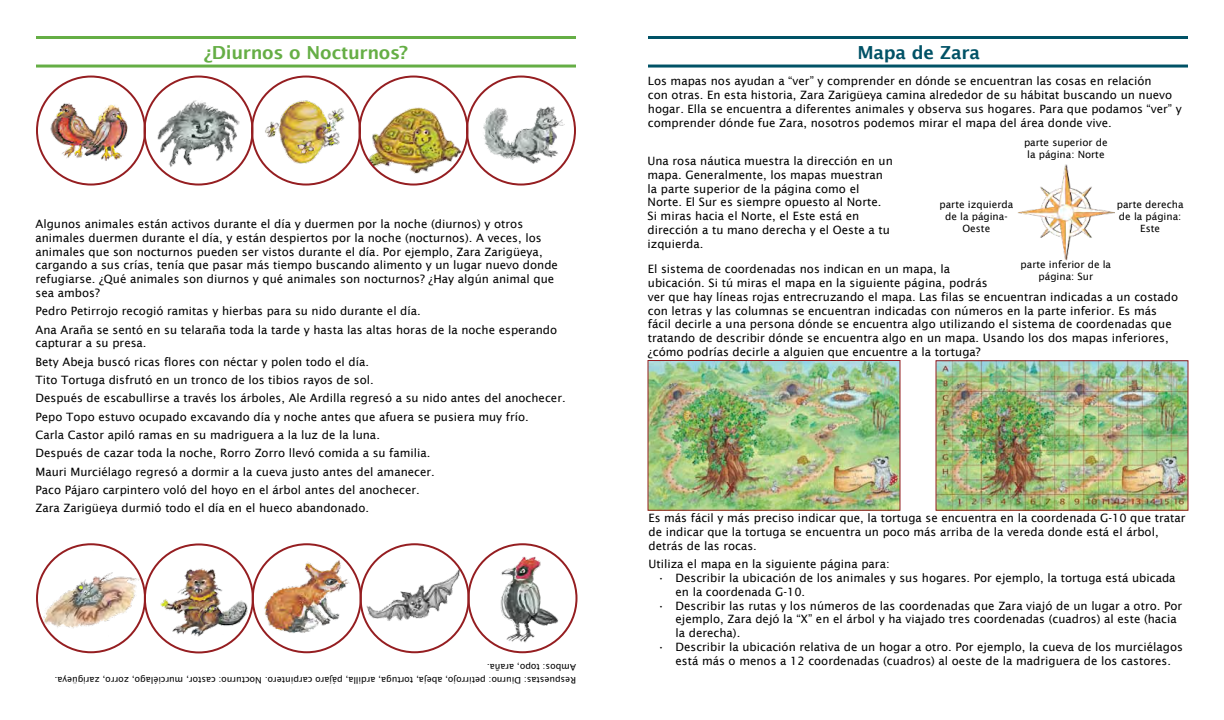
<style>
.page{position:relative;width:1224px;height:720px;background:#fff}
.page>*{position:absolute;margin:0;border:0;box-sizing:border-box;transform-origin:0 0}
.t1{font:600 18px "Lucida Sans";letter-spacing:-.015em;color:#65ae45}
.t2{font:600 18px "Lucida Sans";letter-spacing:-.015em;color:#005266}
.t3{font:11.5px/13.8px "Lucida Sans";color:#000}
.t4{font:10px/12px "Lucida Sans";color:#000;text-align:center}
.t5{font:9px/13.2px "Lucida Sans";color:#000}
</style>
<div class="page">
<img style="left:37px;top:77px;width:108px;height:108px;border-radius:54px">
<div style="left:36px;top:76px;width:110px;height:110px;border:2px solid #951e21;border-radius:50%"></div>
<img style="left:144px;top:77px;width:108px;height:108px;border-radius:54px">
<img style="left:252px;top:77px;width:108px;height:108px;border-radius:54px">
<img style="left:360px;top:77px;width:108px;height:108px;border-radius:54px">
<div style="left:358px;top:76px;width:110px;height:110px;border:2px solid #951e21;border-radius:50%"></div>
<img style="left:467px;top:77px;width:108px;height:108px;border-radius:54px">
<div style="left:466px;top:76px;width:110px;height:110px;border:2px solid #951e21;border-radius:50%"></div>
<img style="left:37px;top:544px;width:108px;height:108px;border-radius:54px">
<div style="left:36px;top:543px;width:110px;height:110px;border:2px solid #951e21;border-radius:50%"></div>
<img style="left:145px;top:544px;width:108px;height:108px;border-radius:54px">
<div style="left:144px;top:543px;width:110px;height:110px;border:2px solid #951e21;border-radius:50%"></div>
<img style="left:253px;top:544px;width:108px;height:108px;border-radius:54px">
<div style="left:252px;top:543px;width:110px;height:110px;border:2px solid #951e21;border-radius:50%"></div>
<img style="left:361px;top:544px;width:108px;height:108px;border-radius:54px">
<div style="left:360px;top:543px;width:110px;height:110px;border:2px solid #951e21;border-radius:50%"></div>
<img style="left:468px;top:544px;width:108px;height:108px;border-radius:54px">
<div style="left:468px;top:543px;width:110px;height:110px;border:2px solid #951e21;border-radius:50%"></div>
<img style="left:1017px;top:164px;width:98px;height:96px">
<img style="left:650px;top:362px;width:248px;height:147px">
<div style="left:648px;top:360px;width:252px;height:151px;border:1px solid #951e21"></div>
<img style="left:938px;top:362px;width:248px;height:147px">
<div style="left:936px;top:360px;width:252px;height:151px;border:1px solid #951e21"></div>
<hr style="left:648px;top:65px;width:540px;height:3px;background:#005266">
<hr style="left:648px;top:36px;width:540px;height:3px;background:#005266">
<hr style="left:36px;top:65px;width:540px;height:3px;background:#65ae45">
<hr style="left:36px;top:36px;width:540px;height:3px;background:#65ae45">
<h1 class="t1" style="left:204px;top:42px;width:206px">¿Diurnos o Nocturnos?</h1>
<h1 class="t2" style="left:857px;top:43px;width:124px">Mapa de Zara</h1>
<p class="t3" style="left:36px;top:217px;width:524px">Algunos animales están activos durante el día y duermen por la noche (diurnos) y otros animales duermen durante el día, y están despiertos por la noche (nocturnos). A veces, los animales que son nocturnos pueden ser vistos durante el día. Por ejemplo, Zara Zarigüeya, cargando a sus crías, tenía que pasar más tiempo buscando alimento y un lugar nuevo donde refugiarse. ¿Qué animales son diurnos y qué animales son nocturnos? ¿Hay algún animal que sea ambos?</p>
<p class="t3" style="left:36px;top:302px;width:523px;line-height:18.3px">Pedro Petirrojo recogió ramitas y hierbas para su nido durante el día.<br>Ana Araña se sentó en su telaraña toda la tarde y hasta las altas horas de la noche esperando</p>
<p class="t3" style="left:36px;top:334px;width:532px;line-height:18.3px">capturar a su presa.<br>Bety Abeja buscó ricas flores con néctar y polen todo el día.<br>Tito Tortuga disfrutó en un tronco de los tibios rayos de sol.<br>Después de escabullirse a través los árboles, Ale Ardilla regresó a su nido antes del anochecer.<br>Pepo Topo estuvo ocupado excavando día y noche antes que afuera se pusiera muy frío.<br>Carla Castor apiló ramas en su madriguera a la luz de la luna.<br>Después de cazar toda la noche, Rorro Zorro llevó comida a su familia.<br>Mauri Murciélago regresó a dormir a la cueva justo antes del amanecer.<br>Paco Pájaro carpintero voló del hoyo en el árbol antes del anochecer.<br>Zara Zarigüeya durmió todo el día en el hueco abandonado.</p>
<p class="t5" style="left:576px;top:687px;width:523px;rotate:-180deg">Respuestas: Diurno: petirrojo, abeja, tortuga, ardilla, pájaro carpintero. Nocturno: castor, murciélago, zorro, zarigüeya.<br>Ambos: topo, araña.</p>
<p class="t3" style="left:648px;top:74px;width:535px">Los mapas nos ayudan a “ver” y comprender en dónde se encuentran las cosas en relación<br>con otras. En esta historia, Zara Zarigüeya camina alrededor de su hábitat buscando un nuevo hogar. Ella se encuentra a diferentes animales y observa sus hogares. Para que podamos “ver” y comprender dónde fue Zara, nosotros podemos mirar el mapa del área donde vive.</p>
<p class="t3" style="left:648px;top:154px;width:247px">Una rosa náutica muestra la dirección en un mapa. Generalmente, los mapas muestran la parte superior de la página como el Norte. El Sur es siempre opuesto al Norte.<br>Si miras hacia el Norte, el Este está en dirección a tu mano derecha y el Oeste a tu izquierda.</p>
<p class="t3" style="left:648px;top:262px;width:532px">El sistema de coordenadas nos indican en un mapa, la<br>ubicación. Si tú miras el mapa en la siguiente página, podrás<br>ver que hay líneas rojas entrecruzando el mapa. Las filas se encuentran indicadas a un costado con letras y las columnas se encuentran indicadas con números en la parte inferior. Es más fácil decirle a una persona dónde se encuentra algo utilizando el sistema de coordenadas que tratando de describir dónde se encuentra algo en un mapa. Usando los dos mapas inferiores, ¿cómo podrías decirle a alguien que encuentre a la tortuga?</p>
<p class="t4" style="left:1024px;top:136px;width:85px">parte superior de la página: Norte</p>
<p class="t4" style="left:939px;top:198px;width:75px">parte izquierda de la página-<br>Oeste</p>
<p class="t4" style="left:1117px;top:198px;width:68px">parte derecha de la página:<br>Este</p>
<p class="t4" style="left:1021px;top:259px;width:92px">parte inferior de la página: Sur</p>
<p class="t3" style="left:648px;top:511px;width:538px">Es más fácil y más preciso indicar que, la tortuga se encuentra en la coordenada G-10 que tratar de indicar que la tortuga se encuentra un poco más arriba de la vereda donde está el árbol, detrás de las rocas.</p>
<p class="t3" style="left:648px;top:557px;width:243px">Utiliza el mapa en la siguiente página para:</p>
<p class="t3" style="left:676px;top:571px;width:502px;text-indent:-18px">• Describir la ubicación de los animales y sus hogares. Por ejemplo, la tortuga está ubicada en la coordenada G-10.</p>
<p class="t3" style="left:676px;top:598px;width:508px;text-indent:-18px">• Describir las rutas y los números de las coordenadas que Zara viajó de un lugar a otro. Por ejemplo, Zara dejó la “X” en el árbol y ha viajado tres coordenadas (cuadros) al este (hacia la derecha).</p>
<p class="t3" style="left:658px;top:640px;width:527px;text-align:center">• Describir la ubicación relativa de un hogar a otro. Por ejemplo, la cueva de los murciélagos está más o menos a 12 coordenadas (cuadros) al oeste de la madriguera de los castores.</p>
</div>
